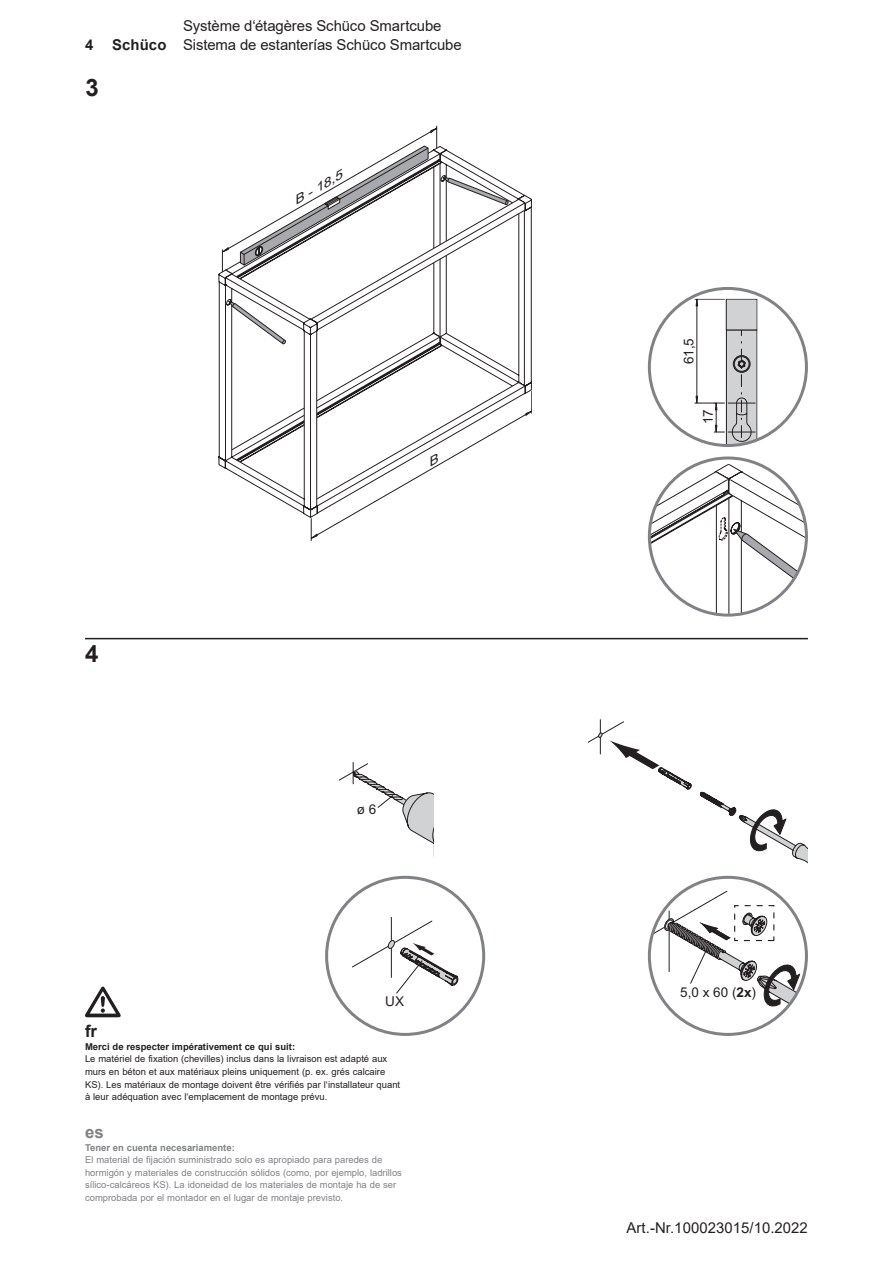
<style>
.page{position:relative;width:893px;height:1263px;background:#fff}
.page>*{position:absolute;margin:0;border:0;box-sizing:border-box;transform-origin:0 0}
.Hinweistext{font:700 24px "Arial";color:#231f20}
.Hinweistext-2{font:700 16.8px "Arial";color:#231f20}
.Hinweistext-3{font:700 16.8px "Arial";color:#808285}
.t1{font:14.85px "Arial";letter-spacing:-.005em;color:#231f20}
.t2{font:700 14.85px "Arial";color:#231f20}
.Hinweistext-4{font:13.5px "Arial";color:#231f20}
.t3{font:italic 11.7px "Arial";color:#231f20;scale:1.33 1}
.Hinweistext-5{font:9.45px/12.6px "Arial";color:#808285}
.Hinweistext-6{font:9.45px/12.6px "Arial";color:#231f20}
.Hinweistext-7{font:700 9.45px "Arial";color:#231f20}
.Hinweistext-8{font:700 9.45px "Arial";color:#808285}
.s1{font-weight:700}
</style>
<div class="page">
<svg style="left:649px;top:464px;width:157px;height:150px"></svg>
<div style="left:648px;top:456px;width:160px;height:161px;border:3px solid #808285;border-radius:50%"></div>
<svg style="left:694px;top:299px;width:63px;height:146px"></svg>
<div style="left:726px;top:299px;width:31px;height:31px;background:#d1d2d4"></div>
<div style="left:648px;top:287px;width:160px;height:160px;border:3px solid #808285;border-radius:50%"></div>
<hr style="left:85px;top:638px;width:723px;height:1px;background:#231f20">
<svg style="left:85px;top:986px;width:36px;height:31px"></svg>
<svg style="left:338px;top:762px;width:95px;height:82px"></svg>
<svg style="left:649px;top:877px;width:157px;height:157px"></svg>
<svg style="left:649px;top:891px;width:157px;height:143px"></svg>
<div style="left:648px;top:876px;width:160px;height:160px;border:3px solid #808285;border-radius:50%"></div>
<div style="left:325px;top:876px;width:160px;height:160px;border:3px solid #808285;border-radius:50%"></div>
<svg style="left:352px;top:917px;width:106px;height:76px"></svg>
<svg style="left:589px;top:719px;width:103px;height:70px"></svg>
<svg style="left:700px;top:792px;width:108px;height:84px"></svg>
<svg style="left:219px;top:126px;width:313px;height:415px"></svg>
<h3 class="t1" style="left:183px;top:16px;width:260px">Système d‘étagères Schüco Smartcube</h3>
<h3 class="t2" style="left:85px;top:35px;width:10px">4</h3>
<h3 class="t1" style="left:112px;top:35px;width:351px"><span class="s1">Schüco</span> Sistema de estanterías Schüco Smartcube</h3>
<p class="Hinweistext" style="left:86px;top:71px;width:15px">3</p>
<p class="Hinweistext" style="left:85px;top:637px;width:15px">4</p>
<p class="t3" style="left:290px;top:194px;width:42px;rotate:-30deg">B - 18,5</p>
<p class="Hinweistext-4" style="left:357px;top:800px;width:21px">ø 6</p>
<p class="Hinweistext-4" style="left:385px;top:991px;width:20px">UX</p>
<p class="Hinweistext-2" style="left:85px;top:1019px;width:14px">fr</p>
<p class="Hinweistext-7" style="left:85px;top:1040px;width:212px">Merci de respecter impérativement ce qui suit:</p>
<p class="Hinweistext-6" style="left:85px;top:1053px;width:317px">Le matériel de fixation (chevilles) inclus dans la livraison est adapté aux murs en béton et aux matériaux pleins uniquement (p. ex. grés calcaire KS). Les matériaux de montage doivent être vérifiés par l‘installateur quant à leur adéquation avec l‘emplacement de montage prévu.</p>
<p class="Hinweistext-3" style="left:85px;top:1120px;width:20px">es</p>
<p class="Hinweistext-8" style="left:85px;top:1140px;width:151px">Tener en cuenta necesariamente:</p>
<p class="Hinweistext-5" style="left:85px;top:1153px;width:318px">El material de fijación suministrado solo es apropiado para paredes de hormigón y materiales de construcción sólidos (como, por ejemplo, ladrillos sílico-calcáreos KS). La idoneidad de los materiales de montaje ha de ser comprobada por el montador en el lugar de montaje previsto.</p>
<p class="Hinweistext-4" style="left:679px;top:364px;width:28px;rotate:-90deg">61,5</p>
<p class="Hinweistext-4" style="left:699px;top:424px;width:17px;rotate:-90deg">17</p>
<p class="Hinweistext-4" style="left:680px;top:983px;width:77px">5,0 x 60 (<span class="s1">2x</span>)</p>
<h3 class="t1" style="left:627px;top:1217px;width:183px">Art.-Nr.100023015/10.2022</h3>
</div>
